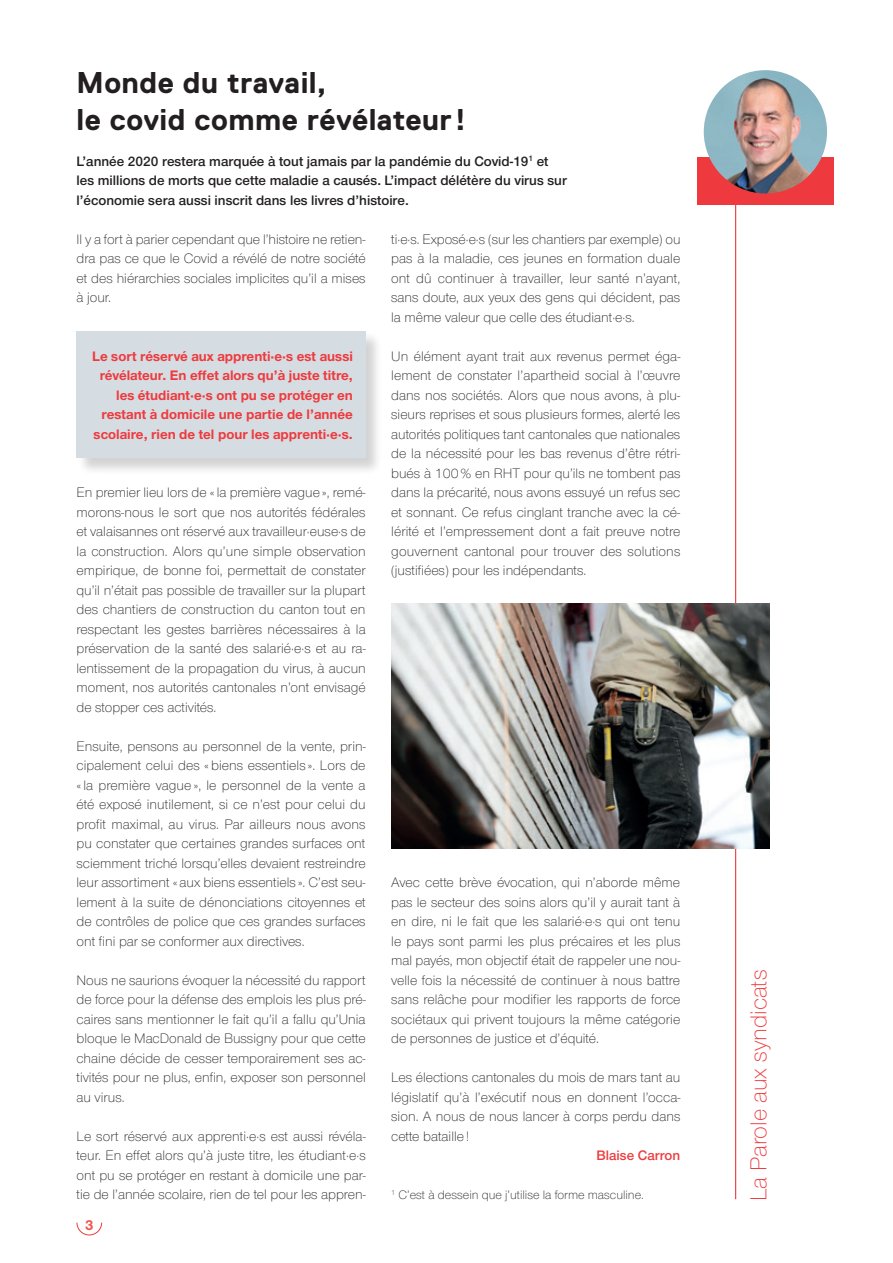
<style>
.page{position:relative;width:893px;height:1263px;background:#fff}
.page>*{position:absolute;margin:0;border:0;box-sizing:border-box;transform-origin:0 0}
.t1{font:700 30px/37.5px "Replica";letter-spacing:.015em;color:#231f20}
.t2{font:300 24px "Nimbus San Nov";color:#ee3a3e}
.t3{font:700 15px "Nimbus San Nov";color:#f0554c}
.t4{font:300 14.25px/19.5px "Nimbus San Nov";color:#231f20;text-align:justify}
.t5{font:14.25px/19.5px "Nimbus San Nov Sem Bol";color:#231f20}
.t6{font:700 14.25px/19.5px "Nimbus San Nov";color:#ee3a3e;text-align:right}
.t7{font:14.25px "Nimbus San Nov Sem Bol";color:#ee3a3e}
.t8{font:300 12.75px "Nimbus San Nov";color:#231f20}
</style>
<div class="page">
<svg style="left:76px;top:1222px;width:26px;height:14px"></svg>
<hr style="left:735px;top:196px;width:1px;height:1003px;background:#ee3a3e">
<div style="left:697px;top:157px;width:136px;height:48px;background:#ee3a3e"></div>
<img style="left:704px;top:70px;width:123px;height:123px;border-radius:62px">
<div style="left:77px;top:331px;width:306px;height:144px;background:#231f20;opacity:.2"></div>
<div style="left:77px;top:331px;width:289px;height:127px;background:#d6dde2"></div>
<img style="left:391px;top:603px;width:379px;height:245px">
<h1 class="t1" style="left:77px;top:64px;width:391px">Monde du travail,<br>le covid comme révélateur!</h1>
<p class="t5" style="left:77px;top:151px;width:492px">L’année 2020 restera marquée à tout jamais par la pandémie du Covid-19<sup>1</sup> et les millions de morts que cette maladie a causés. L’impact délétère du virus sur l’économie sera aussi inscrit dans les livres d’histoire.</p>
<p class="t4" style="left:77px;top:229px;width:291px">Il y a fort à parier cependant que l’histoire ne retien&shy;dra pas ce que le Covid a révélé de notre société et des hiérarchies sociales implicites qu’il a mises à jour.</p>
<p class="t4" style="left:391px;top:229px;width:291px">ti·e·s. Exposé·e·s (sur les chantiers par exemple) ou pas à la maladie, ces jeunes en formation duale ont dû continuer à travailler, leur santé n’ayant, sans doute, aux yeux des gens qui décident, pas la même valeur que celle des étudiant·e·s.</p>
<p class="t4" style="left:391px;top:346px;width:291px">Un élément ayant trait aux revenus permet éga&shy;lement de constater l’apartheid social à l’œuvre dans nos sociétés. Alors que nous avons, à plu&shy;sieurs reprises et sous plusieurs formes, alerté les autorités politiques tant cantonales que nationales de la nécessité pour les bas revenus d’être rétri&shy;bués à 100 % en RHT pour qu’ils ne tombent pas dans la précarité, nous avons essuyé un refus sec et sonnant. Ce refus cinglant tranche avec la cé&shy;lérité et l’empressement dont a fait preuve notre gouvernent cantonal pour trouver des solutions (justifiées) pour les indépendants.</p>
<p class="t6" style="left:92px;top:346px;width:262px">Le sort réservé aux apprenti·e·s est aussi révélateur. En effet alors qu’à juste titre, les étudiant·e·s ont pu se protéger en restant à domicile une partie de l’année scolaire, rien de tel pour les apprenti·e·s.</p>
<p class="t4" style="left:77px;top:483px;width:291px">En premier lieu lors de « la première vague », remé&shy;morons-nous le sort que nos autorités fédérales et valaisannes ont réservé aux travailleur·euse·s de la construction. Alors qu’une simple observation empirique, de bonne foi, permettait de constater qu’il n’était pas possible de travailler sur la plupart des chantiers de construction du canton tout en respectant les gestes barrières nécessaires à la préservation de la santé des salarié·e·s et au ra&shy;lentissement de la propagation du virus, à aucun moment, nos autorités cantonales n’ont envisagé de stopper ces activités.</p>
<p class="t4" style="left:77px;top:736px;width:291px">Ensuite, pensons au personnel de la vente, prin&shy;cipalement celui des « biens essentiels ». Lors de « la première vague », le personnel de la vente a été exposé inutilement, si ce n’est pour celui du profit maximal, au virus. Par ailleurs nous avons pu constater que certaines grandes surfaces ont sciemment triché lorsqu’elles devaient restreindre leur assortiment « aux biens essentiels ». C’est seu&shy;lement à la suite de dénonciations citoyennes et de contrôles de police que ces grandes surfaces ont fini par se conformer aux directives.</p>
<p class="t4" style="left:77px;top:970px;width:291px">Nous ne saurions évoquer la nécessité du rapport de force pour la défense des emplois les plus pré&shy;caires sans mentionner le fait qu’il a fallu qu’Unia bloque le MacDonald de Bussigny pour que cette chaine décide de cesser temporairement ses ac&shy;tivités pour ne plus, enfin, exposer son personnel au virus.</p>
<p class="t4" style="left:77px;top:1126px;width:291px">Le sort réservé aux apprenti·e·s est aussi révéla&shy;teur. En effet alors qu’à juste titre, les étudiant·e·s ont pu se protéger en restant à domicile une par&shy;tie de l’année scolaire, rien de tel pour les appren-</p>
<p class="t4" style="left:391px;top:873px;width:291px">Avec cette brève évocation, qui n’aborde même pas le secteur des soins alors qu’il y aurait tant à en dire, ni le fait que les salarié·e·s qui ont tenu le pays sont parmi les plus précaires et les plus mal payés, mon objectif était de rappeler une nou&shy;velle fois la nécessité de continuer à nous battre sans relâche pour modifier les rapports de force sociétaux qui privent toujours la même catégorie de personnes de justice et d’équité.</p>
<p class="t4" style="left:391px;top:1068px;width:291px">Les élections cantonales du mois de mars tant au législatif qu’à l’exécutif nous en donnent l’occa&shy;sion. A nous de nous lancer à corps perdu dans cette bataille !</p>
<p class="t7" style="left:596px;top:1147px;width:86px">Blaise Carron</p>
<p class="t8" style="left:391px;top:1188px;width:254px"><sup>1</sup> C’est à dessein que j’utilise la forme masculine.</p>
<p class="t3" style="left:85px;top:1216px;width:10px">3</p>
<h2 class="t2" style="left:745px;top:1201px;width:233px;rotate:-90deg">La Parole aux syndicats</h2>
</div>
